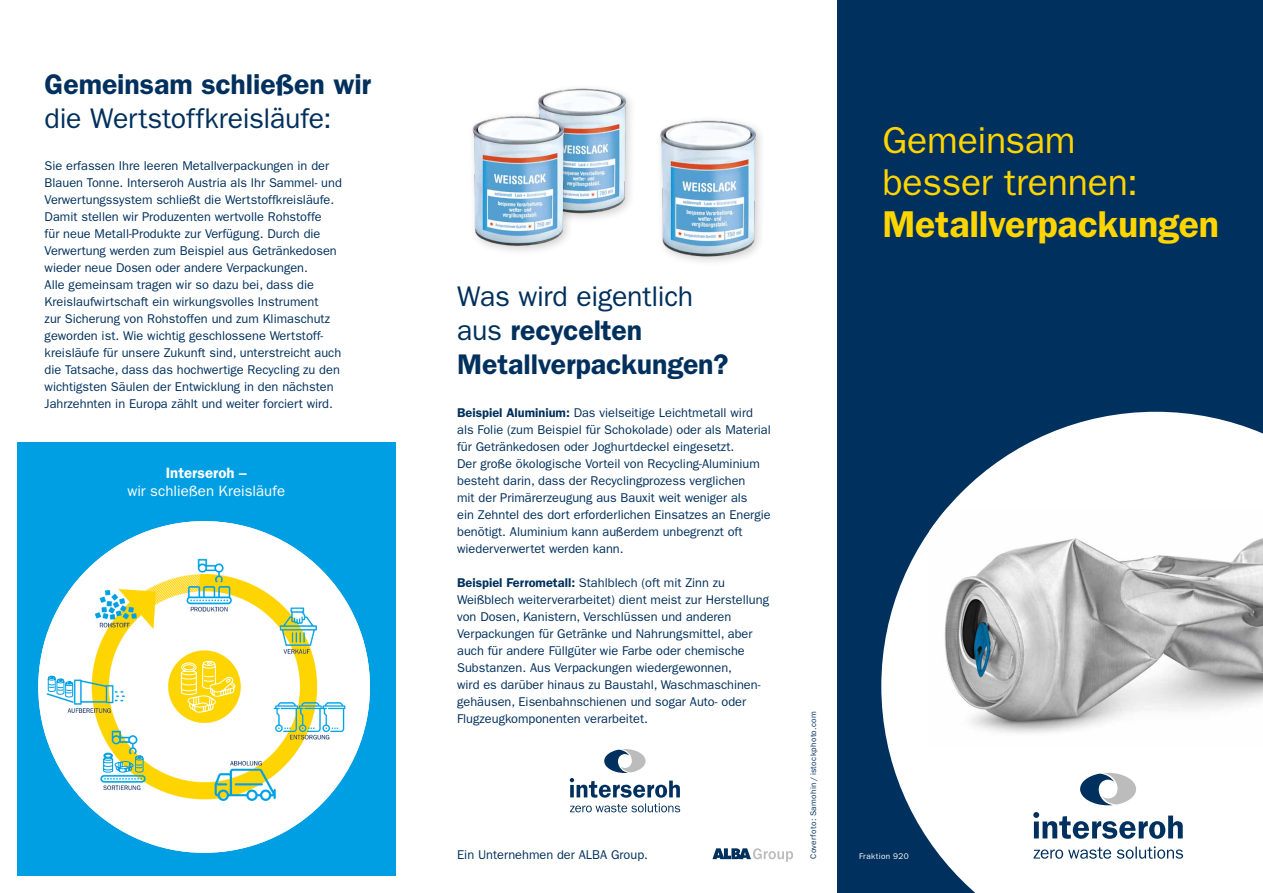
<style>
.page{position:relative;width:1263px;height:893px;background:#fff}
.page>*{position:absolute;margin:0;border:0;box-sizing:border-box;transform-origin:0 0}
.t1{font:37.5px/42px "Franklin Gothic LT Pro";letter-spacing:-.01em;color:#ffd500}
.t2{font:37.5px "Franklin Gothic LT Pro Dm";letter-spacing:-.005em;color:#ffd500}
.t3{font:28.5px/34px "Franklin Gothic LT Pro Dm";letter-spacing:-.005em;color:#00305d}
.t4{font:28.5px "Franklin Gothic LT Pro";letter-spacing:-.01em;color:#00305d}
.t5{font:15px "Franklin Gothic LT Pro";letter-spacing:.005em;color:#fff}
.t6{font:15px "Franklin Gothic LT Pro Dm";letter-spacing:.005em;color:#fff}
.t7{font:12.75px/17px "Franklin Gothic LT Pro";color:#00305d}
.t8{font:8.25px "Franklin Gothic LT Pro";letter-spacing:.04em;color:#00305d}
.t9{font:8.25px "Franklin Gothic LT Pro";letter-spacing:.04em;color:#fff}
.s1{font-family:"Franklin Gothic LT Pro"}
.s2{font-family:"Franklin Gothic LT Pro Dm"}
</style>
<div class="page">
<div style="left:838px;top:0;width:425px;height:893px;background:#00305d"></div>
<div style="left:17px;top:442px;width:378px;height:434px;background:#009fe3"></div>
<img style="left:538px;top:88px;width:93px;height:131px">
<img style="left:472px;top:105px;width:108px;height:146px">
<img style="left:660px;top:120px;width:101px;height:142px">
<svg style="left:712px;top:848px;width:81px;height:14px"></svg>
<svg style="left:570px;top:749px;width:110px;height:63px"></svg>
<img style="left:38px;top:521px;width:332px;height:332px;border-radius:166px">
<svg style="left:881px;top:412px;width:382px;height:481px;fill:#fff"></svg>
<img style="left:929px;top:508px;width:334px;height:240px">
<svg style="left:1033px;top:847px;width:78px;height:12px"></svg>
<svg style="left:1117px;top:846px;width:66px;height:13px"></svg>
<svg style="left:1033px;top:812px;width:150px;height:27px"></svg>
<svg style="left:1080px;top:773px;width:56px;height:32px"></svg>
<svg style="left:103px;top:752px;width:41px;height:21px"></svg>
<svg style="left:48px;top:675px;width:25px;height:23px"></svg>
<svg style="left:180px;top:660px;width:56px;height:53px;background:#fede3a"></svg>
<h2 class="t3" style="left:45px;top:67px;width:328px">Gemeinsam schließen wir</h2>
<h2 class="t4" style="left:45px;top:101px;width:289px">die Wertstoffkreisläufe:</h2>
<p class="t7" style="left:45px;top:157px;width:299px">Sie erfassen Ihre leeren Metallverpackungen in der Blauen Tonne. Interseroh Austria als Ihr Sammel- und Verwertungssystem schließt die Wertstoffkreisläufe.<br>Damit stellen wir Produzenten wertvolle Rohstoffe<br>für neue Metall-Produkte zur Verfügung. Durch die Verwertung werden zum Beispiel aus Getränkedosen wieder neue Dosen oder andere Verpackungen.<br>Alle gemeinsam tragen wir so dazu bei, dass die Kreislaufwirtschaft ein wirkungsvolles Instrument<br>zur Sicherung von Rohstoffen und zum Klimaschutz geworden ist. Wie wichtig geschlossene Wertstoff&shy;kreisläufe für unsere Zukunft sind, unterstreicht auch die Tatsache, dass das hochwertige Recycling zu den wichtigsten Säulen der Entwicklung in den nächsten Jahrzehnten in Europa zählt und weiter forciert wird.</p>
<p class="t6" style="left:166px;top:464px;width:83px">Interseroh –</p>
<p class="t5" style="left:127px;top:482px;width:159px">wir schließen Kreisläufe</p>
<h2 class="t4" style="left:457px;top:280px;width:238px">Was wird eigentlich</h2>
<h2 class="t3" style="left:457px;top:313px;width:273px"><span class="s1">aus</span> recycelten<br>Metallverpackungen?</h2>
<p class="t7" style="left:457px;top:404px;width:315px"><span class="s2">Beispiel Aluminium:</span> Das vielseitige Leichtmetall wird als Folie (zum Beispiel für Schokolade) oder als Material für Getränkedosen oder Joghurtdeckel eingesetzt.<br>Der große ökologische Vorteil von Recycling-Aluminium besteht darin, dass der Recyclingprozess verglichen<br>mit der Primärerzeugung aus Bauxit weit weniger als<br>ein Zehntel des dort erforderlichen Einsatzes an Energie benötigt. Aluminium kann außerdem unbegrenzt oft wiederverwertet werden kann.</p>
<p class="t7" style="left:457px;top:574px;width:313px"><span class="s2">Beispiel Ferrometall:</span> Stahlblech (oft mit Zinn zu Weißblech weiterverarbeitet) dient meist zur Herstellung von Dosen, Kanistern, Verschlüssen und anderen Verpackungen für Getränke und Nahrungsmittel, aber auch für andere Füllgüter wie Farbe oder chemische Substanzen. Aus Verpackungen wiedergewonnen,<br>wird es darüber hinaus zu Baustahl, Waschmaschinen&shy;gehäusen, Eisenbahnschienen und sogar Auto- oder Flugzeugkomponenten verarbeitet.</p>
<p class="t7" style="left:457px;top:846px;width:192px">Ein Unternehmen der ALBA Group.</p>
<p class="t8" style="left:809px;top:859px;width:149px;rotate:-90deg">Coverfoto: Samohin /istockphoto.com</p>
<h1 class="t1" style="left:882px;top:120px;width:257px">Gemeinsam besser trennen:</h1>
<h1 class="t2" style="left:882px;top:202px;width:338px">Metallverpackungen</h1>
<p class="t9" style="left:859px;top:851px;width:51px">Fraktion 920</p>
</div>
